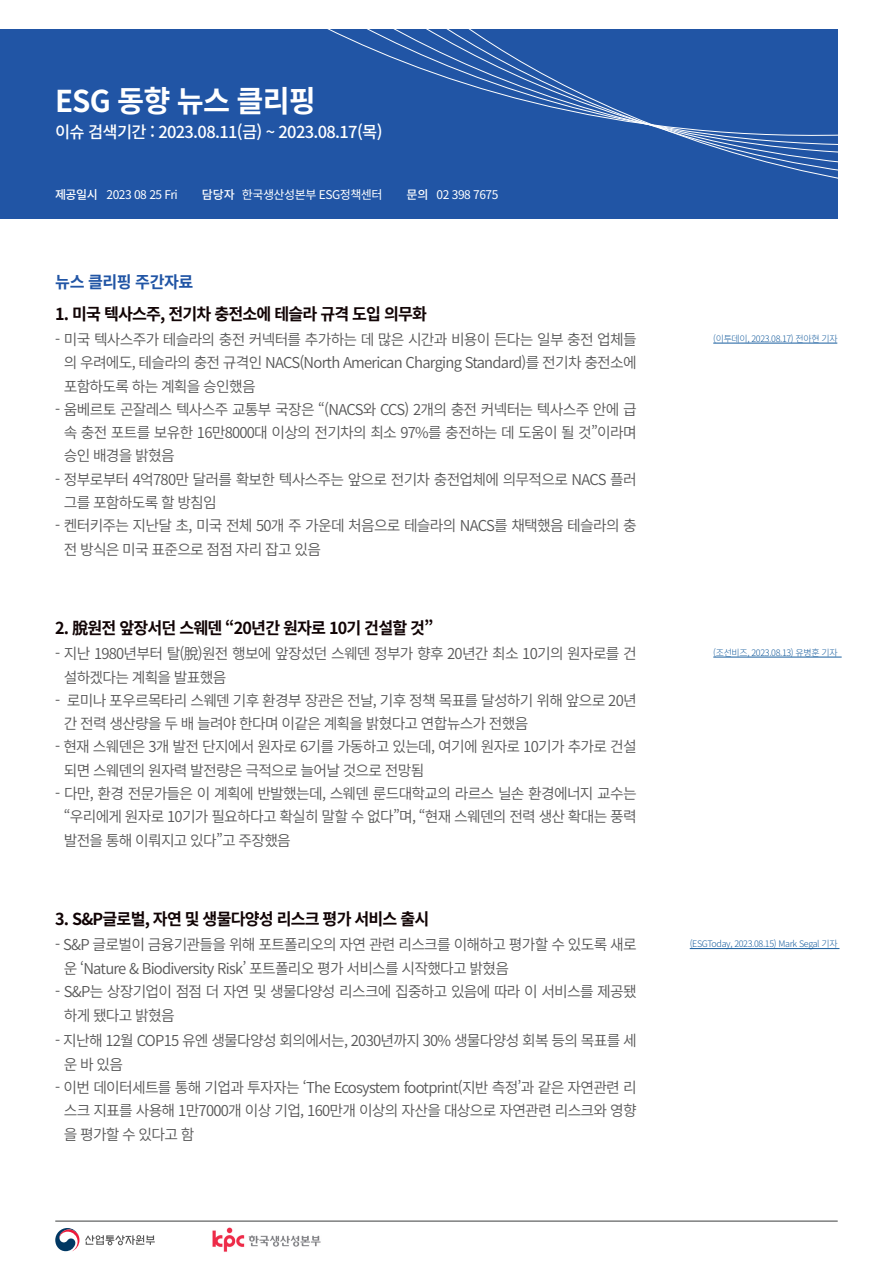
<style>
.page{position:relative;width:893px;height:1263px;background:#fff}
.page>*{position:absolute;margin:0;border:0;box-sizing:border-box;transform-origin:0 0}
.t1{font:700 30px "Source Han Sans K";letter-spacing:-.03em;color:#fff}
.t2{font:700 16.5px "Source Han Sans K";letter-spacing:-.05em;color:#110405}
.t3{font:500 16.5px "Source Han Sans K";letter-spacing:-.04em;color:#fff}
.t4{font:700 16.5px "Source Han Sans K";letter-spacing:-.03em;color:#2155a5}
.t5{font:15px/23.2px "Source Han Sans K";letter-spacing:-.05em;color:#575757}
.t6{font:12px "Source Han Sans K";letter-spacing:-.04em;color:#fff}
.t7{font:500 12px "Source Han Sans K";letter-spacing:-.025em;color:#fff}
.t8{font:300 9px "Source Han Sans K";letter-spacing:-.04em;color:#175d9e}
</style>
<div class="page">
<div style="left:0;top:29px;width:838px;height:189px;background:#2155a5"></div>
<svg style="left:408px;top:29px;width:430px;height:190px"></svg>
<hr style="left:55px;top:1221px;width:783px;height:1px;background:#030505">
<img style="left:212px;top:1227px;width:109px;height:25px">
<svg style="left:55px;top:1228px;width:24px;height:23px"></svg>
<svg style="left:85px;top:1235px;width:70px;height:10px"></svg>
<hr style="left:713px;top:343px;width:124px;height:1px;background:#175d9e">
<hr style="left:713px;top:657px;width:129px;height:1px;background:#175d9e">
<hr style="left:690px;top:948px;width:149px;height:1px;background:#175d9e">
<p class="t1" style="left:55px;top:84px;width:262px">ESG 동향 뉴스 클리핑</p>
<p class="t3" style="left:55px;top:123px;width:329px">이슈 검색기간 : 2023.08.11(금) ~ 2023.08.17(목)</p>
<p class="t7" style="left:55px;top:188px;width:44px">제공일시</p>
<p class="t6" style="left:106px;top:188px;width:73px">2023 08 25 Fri</p>
<p class="t7" style="left:202px;top:188px;width:34px">담당자</p>
<p class="t6" style="left:242px;top:188px;width:142px">한국생산성본부 ESG정책센터</p>
<p class="t7" style="left:407px;top:188px;width:24px">문의</p>
<p class="t6" style="left:437px;top:188px;width:63px">02 398 7675</p>
<p class="t4" style="left:55px;top:272px;width:140px">뉴스 클리핑 주간자료</p>
<p class="t2" style="left:55px;top:305px;width:373px">1. 미국 텍사스주, 전기차 충전소에 테슬라 규격 도입 의무화</p>
<p class="t5" style="left:64px;top:328px;width:574px;text-align:justify;text-indent:-9px">- 미국 텍사스주가 테슬라의 충전 커넥터를 추가하는 데 많은 시간과 비용이 든다는 일부 충전 업체들 의 우려에도, 테슬라의 충전 규격인 NACS(North American Charging Standard)를 전기차 충전소에 포함하도록 하는 계획을 승인했음</p>
<p class="t5" style="left:64px;top:398px;width:574px;text-align:justify;text-indent:-9px">- 움베르토 곤잘레스 텍사스주 교통부 국장은 “(NACS와 CCS) 2개의 충전 커넥터는 텍사스주 안에 급 속 충전 포트를 보유한 16만8000대 이상의 전기차의 최소 97%를 충전하는 데 도움이 될 것”이라며 승인 배경을 밝혔음</p>
<p class="t5" style="left:64px;top:468px;width:574px;text-indent:-9px">- 정부로부터 4억780만 달러를 확보한 텍사스주는 앞으로 전기차 충전업체에 의무적으로 NACS 플러 그를 포함하도록 할 방침임</p>
<p class="t5" style="left:64px;top:514px;width:574px;line-height:24px;text-indent:-9px">- 켄터키주는 지난달 초, 미국 전체 50개 주 가운데 처음으로 테슬라의 NACS를 채택했음 테슬라의 충 전 방식은 미국 표준으로 점점 자리 잡고 있음</p>
<p class="t2" style="left:55px;top:619px;width:380px">2. 脫원전 앞장서던 스웨덴 “20년간 원자로 10기 건설할 것”</p>
<p class="t5" style="left:64px;top:642px;width:574px;text-indent:-9px">- 지난 1980년부터 탈(脫)원전 행보에 앞장섰던 스웨덴 정부가 향후 20년간 최소 10기의 원자로를 건 설하겠다는 계획을 발표했음</p>
<p class="t5" style="left:64px;top:689px;width:574px;text-indent:-9px">- 로미나 포우르목타리 스웨덴 기후 환경부 장관은 전날, 기후 정책 목표를 달성하기 위해 앞으로 20년 간 전력 생산량을 두 배 늘려야 한다며 이같은 계획을 밝혔다고 연합뉴스가 전했음</p>
<p class="t5" style="left:64px;top:735px;width:574px;text-indent:-9px">- 현재 스웨덴은 3개 발전 단지에서 원자로 6기를 가동하고 있는데, 여기에 원자로 10기가 추가로 건설 되면 스웨덴의 원자력 발전량은 극적으로 늘어날 것으로 전망됨</p>
<p class="t5" style="left:64px;top:782px;width:574px;line-height:23.7px;text-align:justify;text-indent:-9px">- 다만, 환경 전문가들은 이 계획에 반발했는데, 스웨덴 룬드대학교의 라르스 닐손 환경에너지 교수는 “우리에게 원자로 10기가 필요하다고 확실히 말할 수 없다”며, “현재 스웨덴의 전력 생산 확대는 풍력 발전을 통해 이뤄지고 있다”고 주장했음</p>
<p class="t2" style="left:55px;top:910px;width:376px">3. S&amp;P글로벌, 자연 및 생물다양성 리스크 평가 서비스 출시</p>
<p class="t5" style="left:64px;top:933px;width:574px;text-indent:-9px">- S&amp;P 글로벌이 금융기관들을 위해 포트폴리오의 자연 관련 리스크를 이해하고 평가할 수 있도록 새로 운 ‘Nature &amp; Biodiversity Risk’ 포트폴리오 평가 서비스를 시작했다고 밝혔음</p>
<p class="t5" style="left:64px;top:980px;width:574px;line-height:24px;text-indent:-9px">- S&amp;P는 상장기업이 점점 더 자연 및 생물다양성 리스크에 집중하고 있음에 따라 이 서비스를 제공됐 하게 됐다고 밝혔음</p>
<p class="t5" style="left:64px;top:1029px;width:574px;text-indent:-9px">- 지난해 12월 COP15 유엔 생물다양성 회의에서는, 2030년까지 30% 생물다양성 회복 등의 목표를 세 운 바 있음</p>
<p class="t5" style="left:64px;top:1076px;width:574px;line-height:23.7px;text-align:justify;text-indent:-9px">- 이번 데이터세트를 통해 기업과 투자자는 ‘The Ecosystem footprint(지반 측정’과 같은 자연관련 리 스크 지표를 사용해 1만7000개 이상 기업, 160만개 이상의 자산을 대상으로 자연관련 리스크와 영향 을 평가할 수 있다고 함</p>
<p class="t8" style="left:713px;top:333px;width:126px">(이투데이, 2023.08.17) 전아현 기자</p>
<p class="t8" style="left:713px;top:647px;width:126px">(조선비즈, 2023.08.13) 유병훈 기자</p>
<p class="t8" style="left:690px;top:939px;width:149px">(ESGToday, 2023.08.15) Mark Segal 기자</p>
</div>
